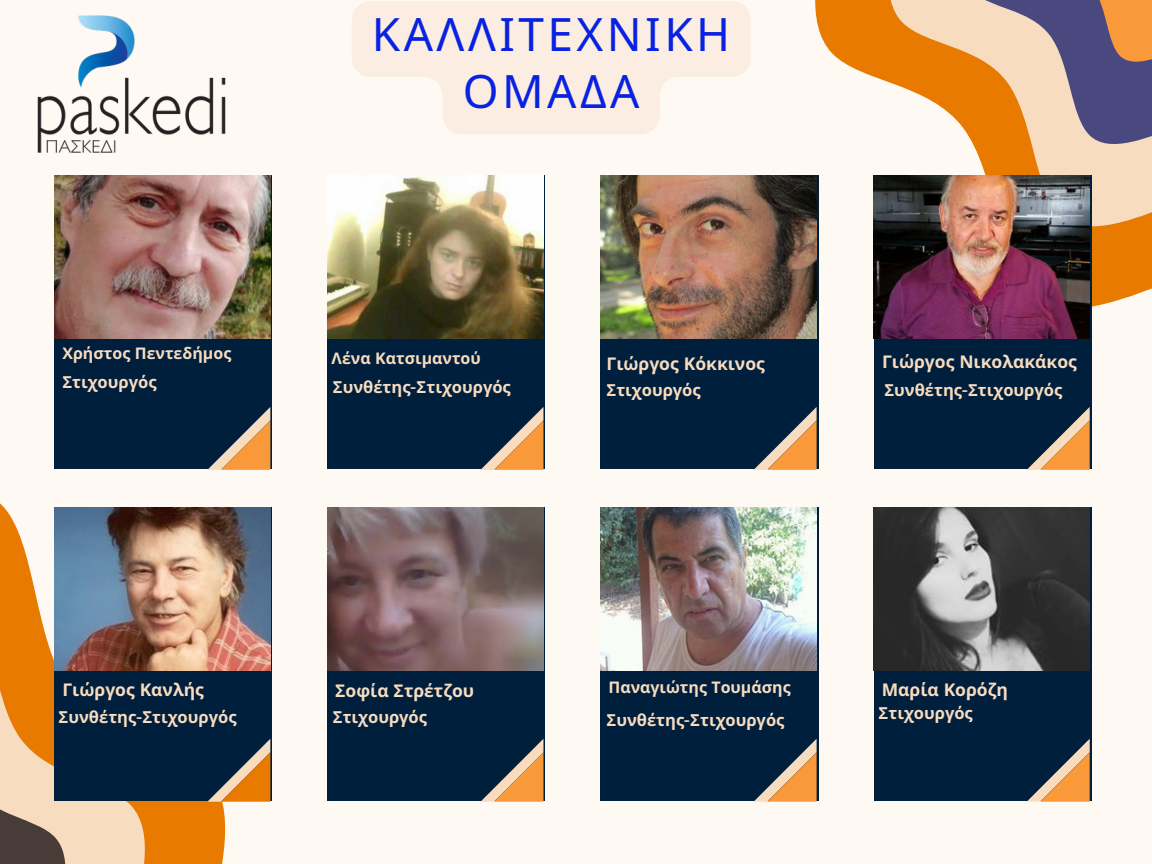
<style>
.page{position:relative;width:1152px;height:864px;background:#fff9f3}
.page>*{position:absolute;margin:0;border:0;box-sizing:border-box;transform-origin:0 0}
.t1{font:46.05px/57.3px "Noto Sans";letter-spacing:.075em;color:#0922e1;text-align:center}
.t2{font:700 17.55px "Noto Sans";color:#f8dcbf}
.t3{font:700 16.5px "Noto Sans";color:#f8dcbf}
.t4{font:700 16.05px "Noto Sans";color:#f8dcbf}
.s1{font-family:"Hero";font-weight:300}
</style>
<div class="page">
<svg style="left:0;top:503px;width:226px;height:361px;fill:#e87a00"></svg>
<svg style="left:0;top:563px;width:155px;height:301px;background:#f1b470"></svg>
<svg style="left:0;top:655px;width:73px;height:209px;background:#ce985e"></svg>
<div style="left:54px;top:176px;width:218px;height:293px;background:#001f3d"></div>
<img style="left:54px;top:176px;width:216px;height:163px">
<svg style="left:208px;top:407px;width:62px;height:63px"></svg>
<svg style="left:812px;top:0;width:340px;height:316px"></svg>
<svg style="left:877px;top:0;width:275px;height:246px"></svg>
<svg style="left:952px;top:0;width:200px;height:159px;background:#bb937c"></svg>
<div style="left:328px;top:176px;width:217px;height:293px;background:#001f3d"></div>
<img style="left:328px;top:176px;width:216px;height:163px">
<svg style="left:481px;top:407px;width:62px;height:63px"></svg>
<div style="left:601px;top:176px;width:217px;height:293px;background:#001f3d"></div>
<img style="left:601px;top:176px;width:216px;height:163px">
<svg style="left:754px;top:407px;width:63px;height:63px"></svg>
<div style="left:874px;top:176px;width:217px;height:293px;background:#001f3d"></div>
<img style="left:874px;top:176px;width:216px;height:163px">
<svg style="left:1027px;top:407px;width:63px;height:63px"></svg>
<div style="left:54px;top:507px;width:218px;height:294px;background:#001f3d"></div>
<img style="left:54px;top:507px;width:216px;height:163px">
<svg style="left:207px;top:739px;width:63px;height:63px"></svg>
<div style="left:328px;top:507px;width:217px;height:294px;background:#001f3d"></div>
<img style="left:328px;top:507px;width:216px;height:163px">
<svg style="left:481px;top:739px;width:62px;height:63px"></svg>
<div style="left:601px;top:507px;width:217px;height:294px;background:#001f3d"></div>
<img style="left:601px;top:507px;width:216px;height:163px">
<svg style="left:754px;top:739px;width:63px;height:63px"></svg>
<div style="left:874px;top:507px;width:217px;height:294px;background:#001f3d"></div>
<img style="left:874px;top:507px;width:216px;height:163px">
<svg style="left:1027px;top:739px;width:63px;height:63px"></svg>
<img style="left:37px;top:15px;width:189px;height:138px">
<svg style="left:352px;top:1px;width:399px;height:133px;fill:#fbede1"></svg>
<p class="t4" style="left:62px;top:341px;width:170px">Χρήστος Πεντεδήμος</p>
<p class="t3" style="left:62px;top:370px;width:96px">Στιχουργός</p>
<h1 class="t1" style="left:372px;top:4px;width:360px">ΚΑΛΛΙΤΕΧΝΙΚΗ<br>ΟΜΑΔΑ</h1>
<p class="t4" style="left:332px;top:347px;width:151px">Λένα Κατσιμαντού</p>
<p class="t3" style="left:333px;top:375px;width:180px">Συνθέτης<span class="s1">-</span>Στιχουργός</p>
<p class="t2" style="left:607px;top:351px;width:160px">Γιώργος Κόκκινος</p>
<p class="t3" style="left:607px;top:379px;width:96px">Στιχουργός</p>
<p class="t2" style="left:882px;top:349px;width:196px">Γιώργος Νικολακάκος</p>
<p class="t3" style="left:884px;top:379px;width:180px">Συνθέτης<span class="s1">-</span>Στιχουργός</p>
<p class="t2" style="left:63px;top:677px;width:143px">Γιώργος Κανλής</p>
<p class="t3" style="left:59px;top:705px;width:180px">Συνθέτης<span class="s1">-</span>Στιχουργός</p>
<p class="t2" style="left:335px;top:679px;width:140px">Σοφία Στρέτζου</p>
<p class="t3" style="left:333px;top:705px;width:96px">Στιχουργός</p>
<p class="t4" style="left:608px;top:676px;width:184px">Παναγιώτης Τουμάσης</p>
<p class="t3" style="left:607px;top:708px;width:180px">Συνθέτης<span class="s1">-</span>Στιχουργός</p>
<p class="t2" style="left:882px;top:677px;width:128px">Μαρία Κορόζη</p>
<p class="t3" style="left:879px;top:701px;width:96px">Στιχουργός</p>
</div>
